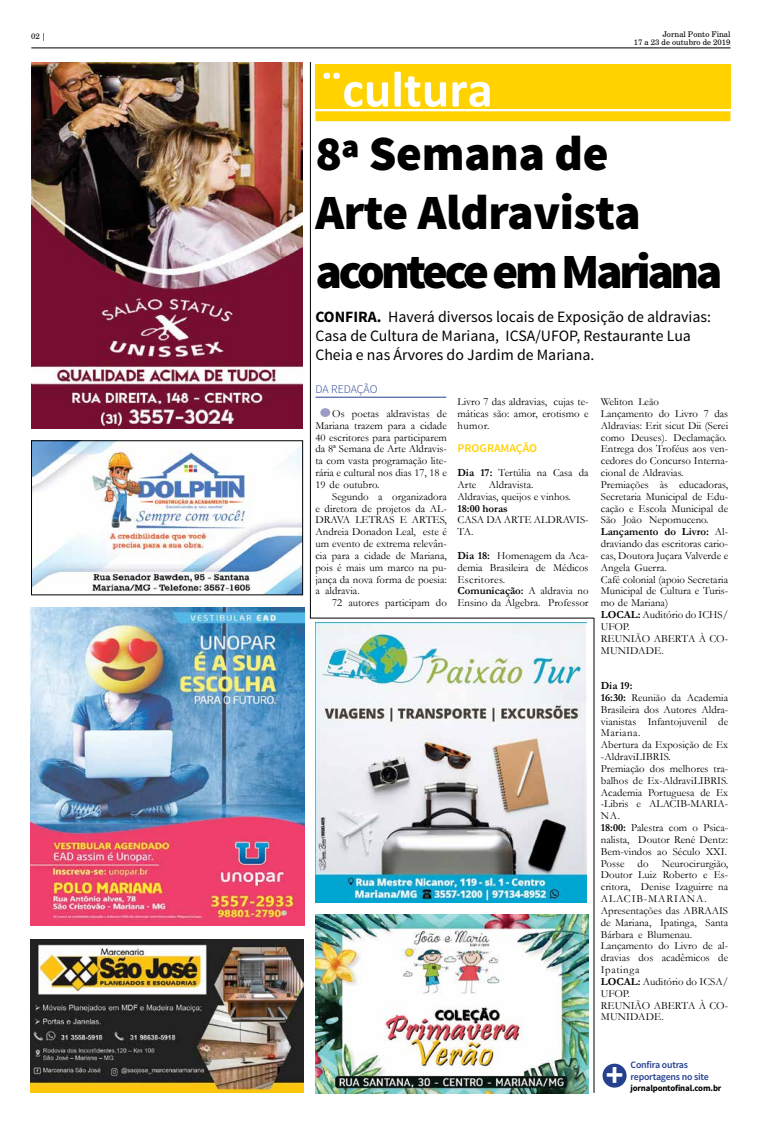
<style>
.page{position:relative;width:766px;height:1134px;background:#fff}
.page>*{position:absolute;margin:0;border:0;box-sizing:border-box;transform-origin:0 0}
.t1{font:700 51.3px "Calibri";color:#fff}
.t2{font:900 49.3px/59.1px "Source Sans Pro";letter-spacing:-.02em;color:#000}
.t3{font:700 33.5px "Source Sans Pro";color:#fff}
.t4{font:15.8px/18.9px "Source Sans Pro";color:#000}
.t5{font:600 11.8px "Source Sans Pro";color:#ffd200}
.t6{font:300 11.8px "Source Sans Pro";letter-spacing:-.01em;color:#25408f}
.t7{font:10.8px/11.8px "Garamond";color:#000}
.t8{font:700 10.8px "Garamond";color:#000}
.t9{font:600 9.9px/11.8px "Source Sans Pro";letter-spacing:-.02em;color:#25408f}
.t10{font:700 8.9px "Source Sans Pro";letter-spacing:-.02em;color:#000}
.t11{font:7.9px/7.9px "Century Schlbk Cyrillic BT";color:#000;text-align:right}
.s1{font-weight:700}
</style>
<div class="page">
<hr style="left:31px;top:47px;width:699px;height:1px;background:#000">
<div style="left:315px;top:64px;width:415px;height:44px;background:#ffd200"></div>
<div style="left:315px;top:111px;width:415px;height:10px;background:#ffd200"></div>
<hr style="left:310px;top:62px;width:1px;height:556px;background:#000">
<img style="left:31px;top:607px;width:273px;height:319px">
<img style="left:33px;top:443px;width:268px;height:150px">
<div style="left:31px;top:441px;width:272px;height:154px;border:1px solid #000"></div>
<img style="left:31px;top:62px;width:271px;height:367px">
<img style="left:315px;top:915px;width:273px;height:178px">
<img style="left:31px;top:940px;width:273px;height:153px">
<img style="left:315px;top:623px;width:271px;height:279px">
<hr style="left:310px;top:618px;width:284px;height:1px;background:#000">
<hr style="left:593px;top:618px;width:1px;height:475px;background:#000">
<hr style="left:315px;top:397px;width:131px;height:1px;background:#25408f">
<div style="left:320px;top:408px;width:10px;height:9px;background:#9b9bc5;border-radius:50%"></div>
<div style="left:602px;top:1064px;width:24px;height:24px;background:#25408f;border-radius:50%"></div>
<p class="t11" style="left:31px;top:33px;width:16px">02 |</p>
<p class="t11" style="left:633px;top:31px;width:98px">Jornal Ponto Final<br>17 a 23 de outubro de 2019</p>
<h1 class="t1" style="left:321px;top:53px;width:173px">¨cultura</h1>
<h2 class="t2" style="left:315px;top:126px;width:408px">8ª Semana de<br>Arte Aldravista acontece em Mariana</h2>
<h3 class="t4" style="left:315px;top:308px;width:397px"><span class="s1">CONFIRA.</span> Haverá diversos locais de Exposição de aldravias:<br>Casa de Cultura de Mariana, ICSA/UFOP, Restaurante Lua<br>Cheia e nas Árvores do Jardim de Mariana.</h3>
<p class="t6" style="left:315px;top:382px;width:63px">DA REDAÇÃO</p>
<p class="t7" style="left:315px;top:407px;width:133px;text-align:justify;text-indent:17px">Os poetas aldravistas de Mariana trazem para a cidade 40 escritores para participarem da 8ª Semana de Arte Aldravis&shy;ta com vasta programação lite&shy;rária e cultural nos dias 17, 18 e 19 de outubro.</p>
<p class="t7" style="left:315px;top:490px;width:133px;text-align:justify;text-indent:17px">Segundo a organizadora e diretora de projetos da AL-DRAVA LETRAS E ARTES, Andreia Donadon Leal, este é um evento de extrema relevân&shy;cia para a cidade de Mariana, pois é mais um marco na pu&shy;jança da nova forma de poesia: a aldravia.</p>
<p class="t7" style="left:332px;top:597px;width:116px">72 autores participam do</p>
<p class="t7" style="left:457px;top:396px;width:132px;text-align:justify">Livro 7 das aldravias, cujas te&shy;máticas são: amor, erotismo e humor.</p>
<p class="t5" style="left:457px;top:441px;width:81px">PROGRAMAÇÃO</p>
<p class="t7" style="left:457px;top:466px;width:132px"><span class="s1">Dia 17:</span> Tertúlia na Casa da<br>Arte Aldravista.<br>Aldravias, queijos e vinhos.</p>
<p class="t8" style="left:457px;top:501px;width:52px">18:00 horas</p>
<p class="t7" style="left:457px;top:514px;width:132px">CASA DA ARTE ALDRAVIS-<br>TA.</p>
<p class="t7" style="left:457px;top:549px;width:132px"><span class="s1">Dia 18:</span> Homenagem da Aca&shy;demia Brasileira de Médicos<br>Escritores.<br><span class="s1">Comunicação:</span> A aldravia no<br>Ensino da Álgebra. Professor</p>
<p class="t7" style="left:600px;top:396px;width:129px">Weliton Leão<br>Lançamento do Livro 7 das<br>Aldravias: Erit sicut Dii (Serei como Deuses). Declamação.<br>Entrega dos Troféus aos ven&shy;cedores do Concurso Interna&shy;cional de Aldravias.<br>Premiações às educadoras,<br>Secretaria Municipal de Edu&shy;cação e Escola Municipal de<br>São João Nepomuceno.<br><span class="s1">Lançamento do Livro:</span> Al&shy;draviando das escritoras cario&shy;cas, Doutora Juçara Valverde e<br>Angela Guerra.<br>Café colonial (apoio Secretaria<br>Municipal de Cultura e Turis&shy;mo de Mariana)<br><span class="s1">LOCAL:</span> Auditório do ICHS/<br>UFOP.<br>REUNIÃO ABERTA À CO-<br>MUNIDADE.</p>
<p class="t7" style="left:600px;top:679px;width:129px"><span class="s1">Dia 19:<br>16:30:</span> Reunião da Academia<br>Brasileira dos Autores Aldra&shy;vianistas Infantojuvenil de<br>Mariana.<br>Abertura da Exposição de Ex -AldraviLIBRIS.<br>Premiação dos melhores tra&shy;balhos de Ex-AldraviLIBRIS.<br>Academia Portuguesa de Ex -Libris e ALACIB-MARIA-<br>NA.<br><span class="s1">18:00:</span> Palestra com o Psica&shy;nalista, Doutor René Dentz:<br>Bem-vindos ao Século XXI.<br>Posse do Neurocirurgião,<br>Doutor Luiz Roberto e Es&shy;critora, Denise Izaguirre na<br>ALACIB-MARIANA.<br>Apresentações das ABRAAIS de Mariana, Ipatinga, Santa<br>Bárbara e Blumenau.<br>Lançamento do Livro de al&shy;dravias dos acadêmicos de<br>Ipatinga<br><span class="s1">LOCAL:</span> Auditório do ICSA/<br>UFOP.<br>REUNIÃO ABERTA À CO-<br>MUNIDADE.</p>
<h3 class="t3" style="left:605px;top:1053px;width:19px">+</h3>
<p class="t9" style="left:630px;top:1059px;width:80px">Confira outras reportagens no site</p>
<p class="t10" style="left:630px;top:1082px;width:92px">jornalpontofinal.com.br</p>
</div>
